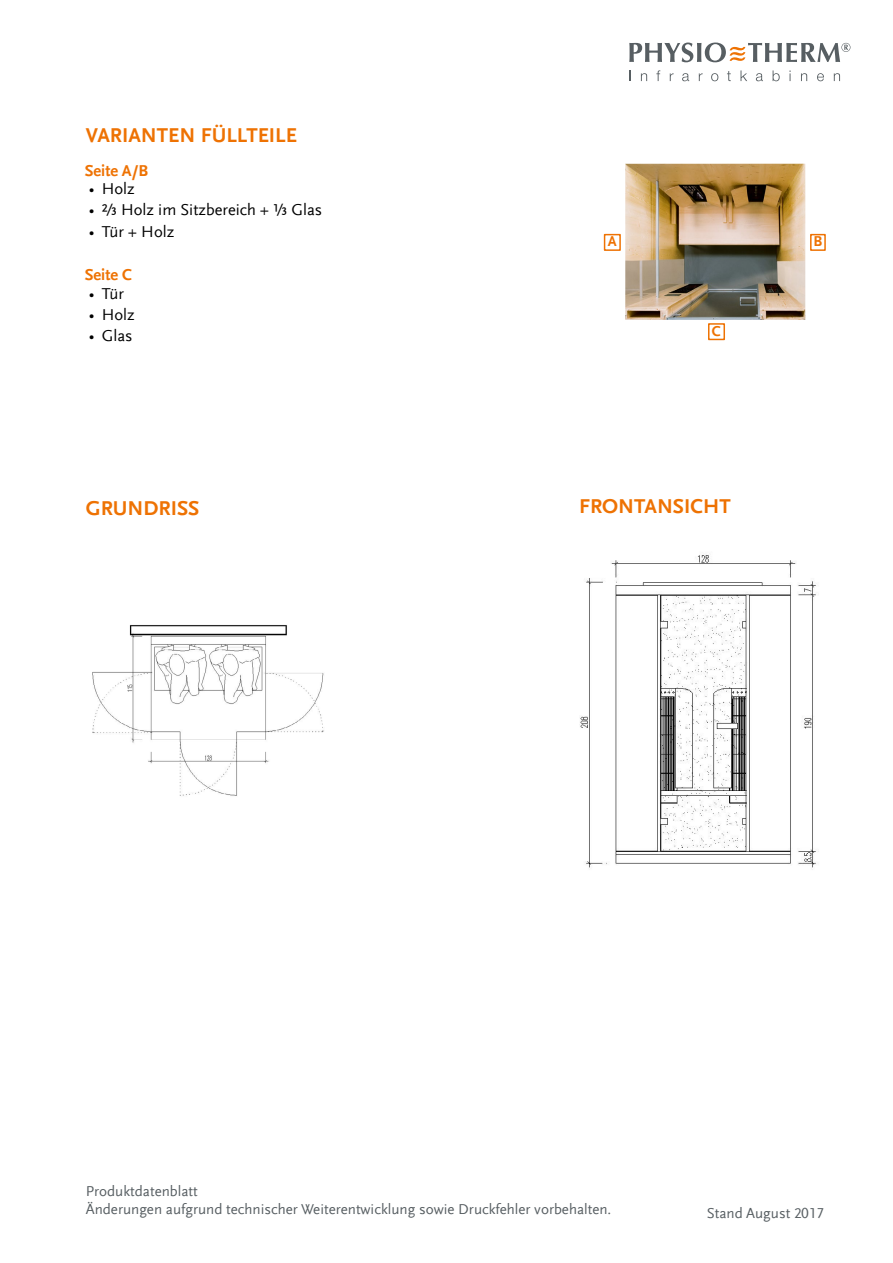
<style>
.page{position:relative;width:893px;height:1263px;background:#fff}
.page>*{position:absolute;margin:0;border:0;box-sizing:border-box;transform-origin:0 0}
.Überschrift_14_PT{font:700 21px "Scala Sans Offc Pro";color:#ee7203}
.t1{font:16.5px "Scala Sans Offc Pro";color:#000}
.t2{font:700 16.5px "Scala Sans Offc Pro";color:#ee7203}
.t3{font:15px "Scala Sans Offc Pro";color:#575e62}
.Überschrift_20_PT{font:700 15px "Scala Sans Offc Pro";color:#ee7203}
</style>
<div class="page">
<svg style="left:629px;top:43px;width:221px;height:19px"></svg>
<svg style="left:641px;top:73px;width:6px;height:8px"></svg>
<svg style="left:656px;top:70px;width:4px;height:11px"></svg>
<svg style="left:670px;top:73px;width:4px;height:8px"></svg>
<svg style="left:682px;top:73px;width:7px;height:8px"></svg>
<svg style="left:699px;top:73px;width:4px;height:8px"></svg>
<svg style="left:711px;top:73px;width:7px;height:8px"></svg>
<svg style="left:727px;top:71px;width:4px;height:10px"></svg>
<svg style="left:740px;top:70px;width:7px;height:11px"></svg>
<svg style="left:756px;top:73px;width:7px;height:8px"></svg>
<svg style="left:773px;top:70px;width:7px;height:11px"></svg>
<svg style="left:801px;top:73px;width:6px;height:8px"></svg>
<svg style="left:817px;top:73px;width:7px;height:8px"></svg>
<svg style="left:834px;top:73px;width:6px;height:8px"></svg>
<img style="left:625px;top:164px;width:180px;height:156px">
<img style="left:92px;top:625px;width:232px;height:171px">
<img style="left:580px;top:555px;width:239px;height:315px">
<div style="left:810px;top:234px;width:16px;height:17px;border:2px solid #ee7203"></div>
<div style="left:604px;top:234px;width:17px;height:17px;border:2px solid #ee7203"></div>
<div style="left:708px;top:323px;width:17px;height:17px;border:2px solid #ee7203"></div>
<p class="Überschrift_14_PT" style="left:86px;top:123px;width:213px">VARIANTEN FÜLLTEILE</p>
<p class="t2" style="left:85px;top:161px;width:65px">Seite A/B</p>
<p class="t1" style="left:89px;top:180px;width:47px">• Holz</p>
<p class="t1" style="left:89px;top:201px;width:235px">• ⅔ Holz im Sitzbereich + ⅓ Glas</p>
<p class="t1" style="left:89px;top:222px;width:87px">• Tür + Holz</p>
<p class="t2" style="left:85px;top:265px;width:49px">Seite C</p>
<p class="t1" style="left:89px;top:284px;width:36px">• Tür</p>
<p class="t1" style="left:89px;top:305px;width:47px">• Holz</p>
<p class="t1" style="left:89px;top:326px;width:45px">• Glas</p>
<p class="Überschrift_20_PT" style="left:608px;top:233px;width:10px">A</p>
<p class="Überschrift_20_PT" style="left:813px;top:233px;width:10px">B</p>
<p class="Überschrift_20_PT" style="left:712px;top:322px;width:11px">C</p>
<p class="Überschrift_14_PT" style="left:86px;top:496px;width:115px">GRUNDRISS</p>
<p class="Überschrift_14_PT" style="left:579px;top:494px;width:153px">FRONTANSICHT</p>
<p class="t3" style="left:86px;top:1182px;width:114px">Produktdatenblatt</p>
<p class="t3" style="left:86px;top:1200px;width:527px">Änderungen aufgrund technischer Weiterentwicklung sowie Druckfehler vorbehalten.</p>
<p class="t3" style="left:707px;top:1204px;width:119px">Stand August 2017</p>
</div>
